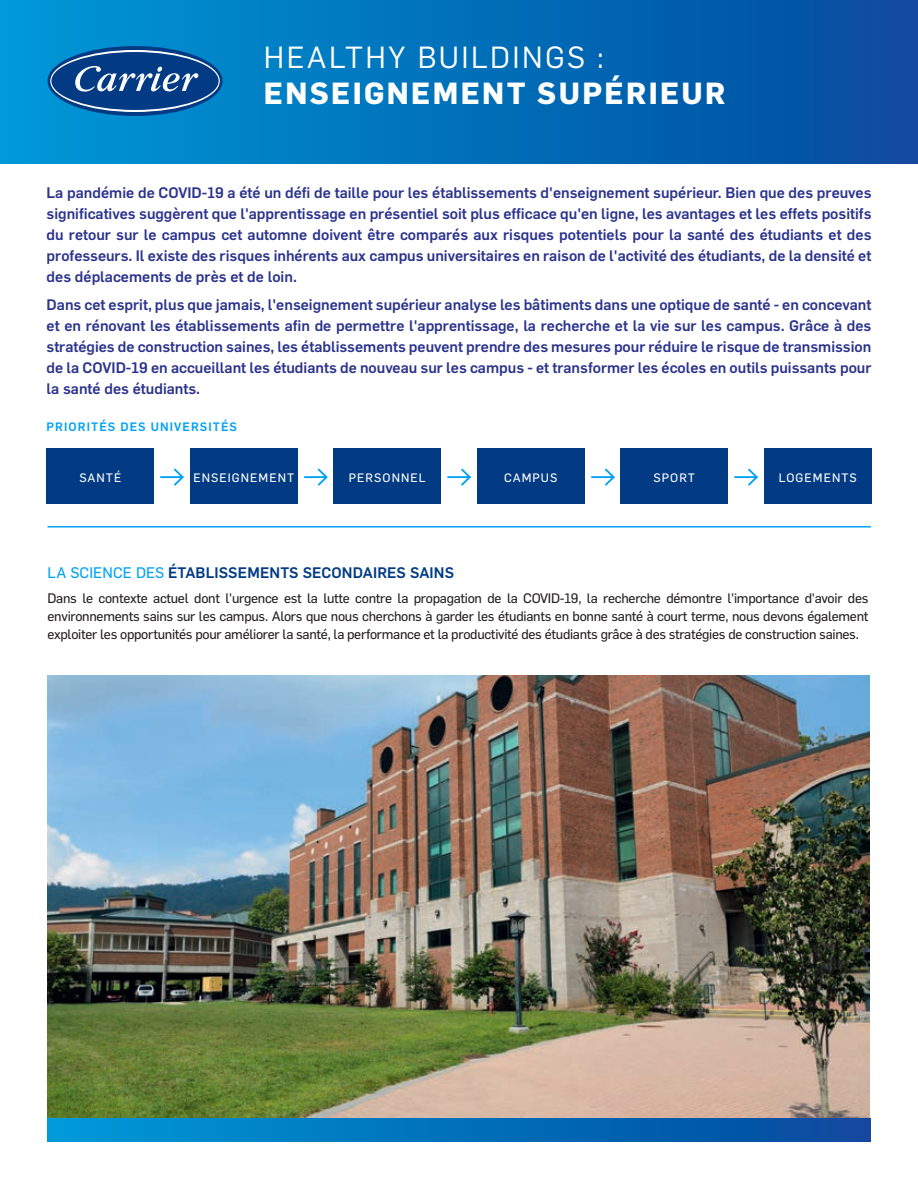
<style>
.page{position:relative;width:918px;height:1188px;background:#fff}
.page>*{position:absolute;margin:0;border:0;box-sizing:border-box;transform-origin:0 0}
.t1{font:700 30px "Flama";letter-spacing:.08em;color:#fff}
.t2{font:30px "Flama";letter-spacing:.08em;color:#fff}
.t3{font:500 15px/21px "Flama";color:#2b338d;text-align:justify}
.t4{font:500 15px "Flama";letter-spacing:.01em;color:#023b83}
.t5{font:13.5px/18px "Flama Basic";letter-spacing:-.02em;color:#231f20;text-align:justify}
.t6{font:12px "Flama Basic";letter-spacing:.09em;color:#fff}
.t7{font:500 12px "Flama";letter-spacing:.09em;color:#00a2f4}
.s1{font-family:"Flama Basic";font-weight:400;color:#00a2f4}
</style>
<div class="page">
<img style="left:48px;top:676px;width:822px;height:443px">
<div style="left:0;top:0;width:918px;height:163px;background:linear-gradient(to right,#0098d7,#064a9e)"></div>
<div style="left:48px;top:46px;width:175px;height:70px;background:#023b83;border-radius:50%"></div>
<svg style="left:50px;top:50px;width:170px;height:62px"></svg>
<hr style="left:48px;top:526px;width:823px;height:2px;background:#00a2f4">
<div style="left:48px;top:1119px;width:822px;height:22px;background:linear-gradient(to right,#009ad8,#07489d)"></div>
<div style="left:47px;top:448px;width:107px;height:56px;background:#023b83"></div>
<div style="left:190px;top:448px;width:108px;height:56px;background:#023b83"></div>
<svg style="left:160px;top:468px;width:24px;height:18px"></svg>
<div style="left:334px;top:448px;width:107px;height:56px;background:#023b83"></div>
<div style="left:477px;top:448px;width:108px;height:56px;background:#023b83"></div>
<div style="left:621px;top:448px;width:107px;height:56px;background:#023b83"></div>
<div style="left:764px;top:448px;width:107px;height:56px;background:#023b83"></div>
<svg style="left:303px;top:468px;width:25px;height:18px"></svg>
<svg style="left:447px;top:468px;width:24px;height:18px"></svg>
<svg style="left:591px;top:468px;width:24px;height:18px"></svg>
<svg style="left:734px;top:468px;width:24px;height:18px"></svg>
<h1 class="t2" style="left:264px;top:37px;width:341px">HEALTHY BUILDINGS :</h1>
<h1 class="t1" style="left:264px;top:71px;width:463px">ENSEIGNEMENT SUPÉRIEUR</h1>
<p class="t3" style="left:47px;top:181px;width:826px">La pandémie de COVID-19 a été un défi de taille pour les établissements d'enseignement supérieur. Bien que des preuves significatives suggèrent que l'apprentissage en présentiel soit plus efficace qu'en ligne, les avantages et les effets positifs du retour sur le campus cet automne doivent être comparés aux risques potentiels pour la santé des étudiants et des professeurs. Il existe des risques inhérents aux campus universitaires en raison de l'activité des étudiants, de la densité et des déplacements de près et de loin.</p>
<p class="t3" style="left:47px;top:293px;width:826px">Dans cet esprit, plus que jamais, l'enseignement supérieur analyse les bâtiments dans une optique de santé - en concevant et en rénovant les établissements afin de permettre l'apprentissage, la recherche et la vie sur les campus. Grâce à des stratégies de construction saines, les établissements peuvent prendre des mesures pour réduire le risque de transmission de la COVID-19 en accueillant les étudiants de nouveau sur les campus - et transformer les écoles en outils puissants pour la santé des étudiants.</p>
<p class="t7" style="left:47px;top:418px;width:192px">PRIORITÉS DES UNIVERSITÉS</p>
<p class="t6" style="left:79px;top:469px;width:44px">SANTÉ</p>
<p class="t6" style="left:193px;top:469px;width:103px">ENSEIGNEMENT</p>
<p class="t6" style="left:349px;top:469px;width:78px">PERSONNEL</p>
<p class="t6" style="left:504px;top:469px;width:55px">CAMPUS</p>
<p class="t6" style="left:653px;top:469px;width:43px">SPORT</p>
<p class="t6" style="left:779px;top:469px;width:80px">LOGEMENTS</p>
<p class="t4" style="left:48px;top:562px;width:408px"><span class="s1">LA SCIENCE DES</span> ÉTABLISSEMENTS SECONDAIRES SAINS</p>
<p class="t5" style="left:48px;top:589px;width:823px">Dans le contexte actuel dont l'urgence est la lutte contre la propagation de la COVID-19, la recherche démontre l'importance d'avoir des environnements sains sur les campus. Alors que nous cherchons à garder les étudiants en bonne santé à court terme, nous devons également exploiter les opportunités pour améliorer la santé, la performance et la productivité des étudiants grâce à des stratégies de construction saines.</p>
</div>
